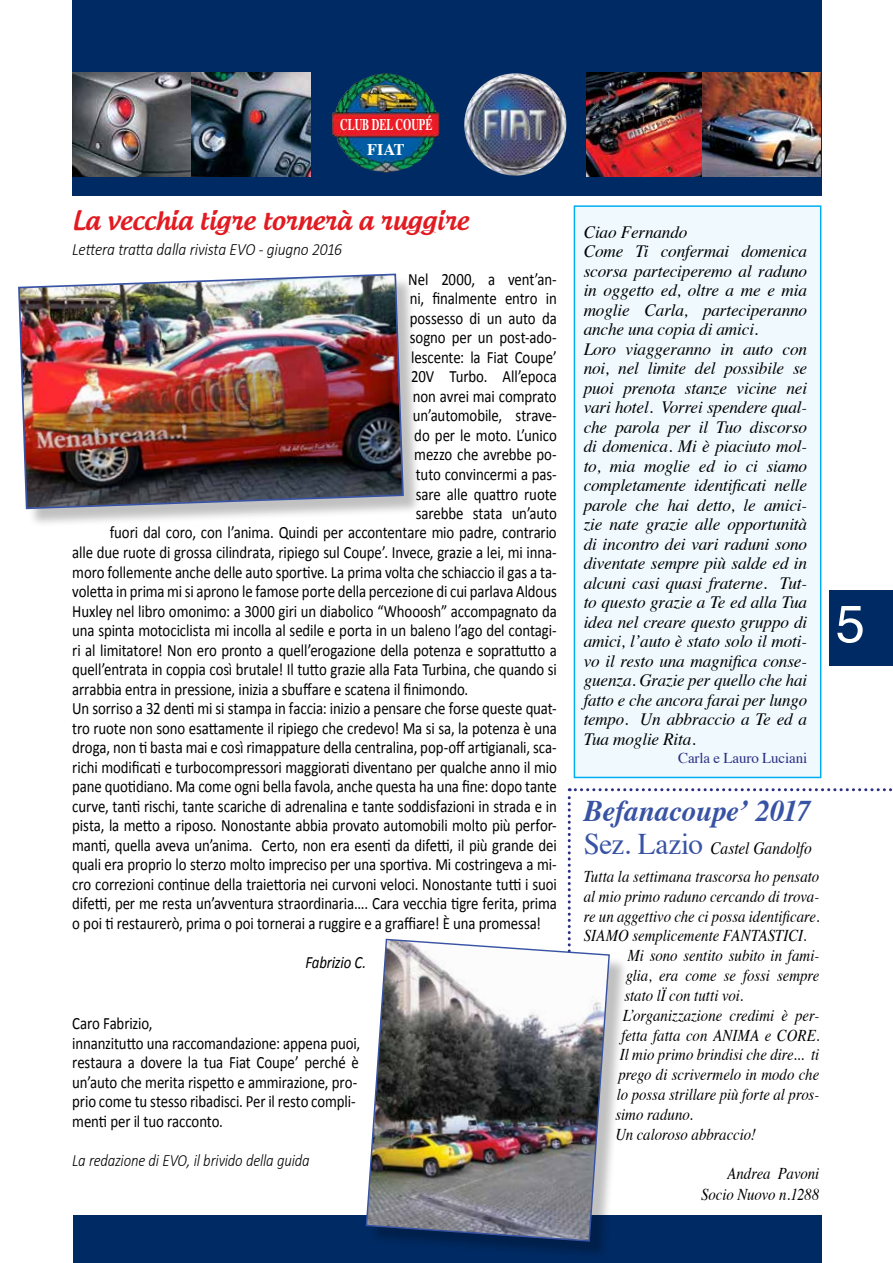
<style>
.page{position:relative;width:893px;height:1263px;background:#fff}
.page>*{position:absolute;margin:0;border:0;box-sizing:border-box;transform-origin:0 0}
.t1{font:52.5px "Helvetica";color:#fff}
.t2{font:italic 700 30px "Times";letter-spacing:-.015em;color:#3953a4}
.t3{font:500 25.5px "Androgyne";color:#e11b22}
.t4{font:17.25px/19.5px "Calibri";letter-spacing:-.01em;color:#000;scale:.86 1}
.t5{font:italic 17.25px/19.5px "Times";letter-spacing:-.01em;color:#000}
.t6{font:italic 300 17.25px "Calibri";letter-spacing:-.01em;color:#000;scale:.9 1}
.t7{font:italic 300 17.25px "Calibri";letter-spacing:-.01em;color:#000;scale:.86 1}
.t8{font:italic 17.25px "Times";letter-spacing:-.01em;color:#000;scale:.9 1}
.t9{font:italic 17.25px "Calibri";letter-spacing:-.01em;color:#000;scale:.86 1}
.t10{font:italic 16.5px/20.7px "Times";letter-spacing:-.005em;color:#000;text-align:right;scale:.9 1}
.t11{font:700 16.2px/25px "Times";color:#fff;text-align:center;scale:.65 1}
.t12{font:15px "Times";letter-spacing:-.01em;color:#2b2f82}
.s1{font-style:normal;font-size:30px;color:#3953a4}
</style>
<div class="page">
<div style="left:830px;top:590px;width:63px;height:76px;background:#002a63"></div>
<svg style="left:72px;top:0;width:749px;height:195px;background:#123465"></svg>
<div style="left:73px;top:1216px;width:748px;height:47px;background:#002a63"></div>
<img style="left:72px;top:72px;width:119px;height:104px">
<img style="left:191px;top:72px;width:119px;height:104px">
<img style="left:371px;top:73px;width:14px;height:3px">
<img style="left:496px;top:73px;width:19px;height:4px">
<img style="left:586px;top:72px;width:117px;height:104px">
<img style="left:703px;top:72px;width:118px;height:104px">
<div style="left:574px;top:206px;width:247px;height:571px;background:#eff9fe"></div>
<div style="left:574px;top:205px;width:247px;height:573px;border:2px solid #00aeef"></div>
<svg style="left:568px;top:788px;width:324px;height:150px"></svg>
<div style="left:21px;top:276px;width:401px;height:251px;background:#000;opacity:.25"></div>
<img style="left:18px;top:273px;width:387px;height:237px">
<div style="left:368px;top:941px;width:260px;height:319px;background:#000;opacity:.25"></div>
<img style="left:365px;top:938px;width:246px;height:304px">
<p class="t11" style="left:340px;top:110px;width:143px">CLUB DEL COUPé fiat</p>
<h3 class="t3" style="left:72px;top:204px;width:398px">La vecchia tigre tornerà a ruggire</h3>
<p class="t6" style="left:72px;top:239px;width:301px">Lettera tratta dalla rivista EVO - giugno 2016</p>
<p class="t4" style="left:408px;top:270px;width:174px">Nel 2000, a vent’an-</p>
<p class="t4" style="left:410px;top:289px;width:172px">ni, finalmente entro in</p>
<p class="t4" style="left:410px;top:309px;width:172px">possesso di un auto da</p>
<p class="t4" style="left:410px;top:328px;width:172px">sogno per un post-ado-</p>
<p class="t4" style="left:411px;top:348px;width:171px">lescente: la Fiat Coupe’</p>
<p class="t4" style="left:411px;top:367px;width:171px">20V Turbo. All’epoca</p>
<p class="t4" style="left:413px;top:387px;width:169px">non avrei mai comprato</p>
<p class="t4" style="left:413px;top:406px;width:169px">un’automobile, strave-</p>
<p class="t4" style="left:414px;top:426px;width:167px">do per le moto. L’unico</p>
<p class="t4" style="left:414px;top:445px;width:167px">mezzo che avrebbe po-</p>
<p class="t4" style="left:416px;top:465px;width:165px">tuto convincermi a pas-</p>
<p class="t4" style="left:416px;top:484px;width:165px">sare alle quattro ruote</p>
<p class="t4" style="left:416px;top:504px;width:165px">sarebbe stata un’auto</p>
<p class="t4" style="left:110px;top:523px;width:521px">fuori dal coro, con l’anima. Quindi per accontentare mio padre, contrario</p>
<p class="t4" style="left:72px;top:542px;width:565px">alle due ruote di grossa cilindrata, ripiego sul Coupe’. Invece, grazie a lei, mi inna-</p>
<p class="t4" style="left:72px;top:562px;width:565px">moro follemente anche delle auto sportive. La prima volta che schiaccio il gas a ta-</p>
<p class="t4" style="left:72px;top:582px;width:565px">voletta in prima mi si aprono le famose porte della percezione di cui parlava Aldous</p>
<p class="t4" style="left:72px;top:601px;width:565px">Huxley nel libro omonimo: a 3000 giri un diabolico “Whooosh” accompagnato da</p>
<p class="t4" style="left:72px;top:621px;width:565px">una spinta motociclista mi incolla al sedile e porta in un baleno l’ago del contagi-</p>
<p class="t4" style="left:72px;top:640px;width:565px">ri al limitatore! Non ero pronto a quell’erogazione della potenza e soprattutto a</p>
<p class="t4" style="left:72px;top:660px;width:565px">quell’entrata in coppia così brutale! Il tutto grazie alla Fata Turbina, che quando si</p>
<p class="t4" style="left:72px;top:679px;width:462px">arrabbia entra in pressione, inizia a sbuffare e scatena il finimondo.</p>
<p class="t4" style="left:72px;top:698px;width:565px">Un sorriso a 32 denti mi si stampa in faccia: inizio a pensare che forse queste quat-</p>
<p class="t4" style="left:72px;top:718px;width:565px">tro ruote non sono esattamente il ripiego che credevo! Ma si sa, la potenza è una</p>
<p class="t4" style="left:72px;top:738px;width:565px">droga, non ti basta mai e così rimappature della centralina, pop-off artigianali, sca-</p>
<p class="t4" style="left:72px;top:757px;width:565px">richi modificati e turbocompressori maggiorati diventano per qualche anno il mio</p>
<p class="t4" style="left:72px;top:777px;width:565px">pane quotidiano. Ma come ogni bella favola, anche questa ha una fine: dopo tante</p>
<p class="t4" style="left:72px;top:796px;width:565px">curve, tanti rischi, tante scariche di adrenalina e tante soddisfazioni in strada e in</p>
<p class="t4" style="left:72px;top:815px;width:565px">pista, la metto a riposo. Nonostante abbia provato automobili molto più perfor-</p>
<p class="t4" style="left:72px;top:835px;width:565px">manti, quella aveva un’anima. Certo, non era esenti da difetti, il più grande dei</p>
<p class="t4" style="left:72px;top:855px;width:565px">quali era proprio lo sterzo molto impreciso per una sportiva. Mi costringeva a mi-</p>
<p class="t4" style="left:72px;top:874px;width:565px">cro correzioni continue della traiettoria nei curvoni veloci. Nonostante tutti i suoi</p>
<p class="t4" style="left:72px;top:894px;width:565px">difetti, per me resta un’avventura straordinaria.... Cara vecchia tigre ferita, prima</p>
<p class="t4" style="left:72px;top:913px;width:547px">o poi ti restaurerò, prima o poi tornerai a ruggire e a graffiare! È una promessa!</p>
<p class="t9" style="left:305px;top:950px;width:72px">Fabrizio C.</p>
<p class="t4" style="left:72px;top:1014px;width:336px">Caro Fabrizio,<br>innanzitutto una raccomandazione: appena puoi, restaura a dovere la tua Fiat Coupe’ perché è un’auto che merita rispetto e ammirazione, pro&shy;prio come tu stesso ribadisci. Per il resto compli&shy;menti per il tuo racconto.</p>
<p class="t7" style="left:72px;top:1149px;width:278px">La redazione di EVO, il brivido della guida</p>
<p class="t5" style="left:584px;top:221px;width:225px">Ciao Fernando<br>Come Ti confermai domenica scorsa parteciperemo al raduno in oggetto ed, oltre a me e mia moglie Carla, parteciperanno anche una copia di amici.<br>Loro viaggeranno in auto con noi, nel limite del possibile se puoi prenota stanze vicine nei vari hotel. Vorrei spendere qual&shy;che parola per il Tuo discorso di domenica. Mi è piaciuto mol&shy;to, mia moglie ed io ci siamo completamente identificati nelle parole che hai detto, le amici&shy;zie nate grazie alle opportunità di incontro dei vari raduni sono diventate sempre più salde ed in alcuni casi quasi fraterne. Tut&shy;to questo grazie a Te ed alla Tua idea nel creare questo gruppo di amici, l’auto è stato solo il moti&shy;vo il resto una magnifica conse&shy;guenza. Grazie per quello che hai fatto e che ancora farai per lungo tempo. Un abbraccio a Te ed a<br>Tua moglie Rita.</p>
<p class="t12" style="left:678px;top:744px;width:131px">Carla e Lauro Luciani</p>
<h2 class="t2" style="left:584px;top:782px;width:229px">Befanacoupe’ 2017</h2>
<p class="t8" style="left:584px;top:833px;width:255px"><span class="s1">Sez. Lazio</span> Castel Gandolfo</p>
<p class="t10" style="left:584px;top:865px;width:263px">Tutta la settimana trascorsa ho pensato</p>
<p class="t10" style="left:584px;top:885px;width:263px">al mio primo raduno cercando di trova-</p>
<p class="t10" style="left:584px;top:905px;width:263px">re un aggettivo che ci possa identificare.</p>
<p class="t10" style="left:584px;top:924px;width:249px">SIAMO semplicemente FANTASTICI.</p>
<p class="t10" style="left:627px;top:944px;width:215px">Mi sono sentito subito in fami-</p>
<p class="t10" style="left:626px;top:964px;width:216px">glia, era come se fossi sempre</p>
<p class="t10" style="left:624px;top:984px;width:134px">stato lÏ con tutti voi.</p>
<p class="t10" style="left:623px;top:1004px;width:220px">L’organizzazione credimi è per-</p>
<p class="t10" style="left:621px;top:1023px;width:222px">fetta fatta con ANIMA e CORE.</p>
<p class="t10" style="left:620px;top:1043px;width:223px">Il mio primo brindisi che dire... ti</p>
<p class="t10" style="left:618px;top:1063px;width:225px">prego di scrivermelo in modo che</p>
<p class="t10" style="left:617px;top:1083px;width:226px">lo possa strillare più forte al pros-</p>
<p class="t10" style="left:615px;top:1103px;width:88px">simo raduno.</p>
<p class="t10" style="left:615px;top:1122px;width:158px">Un caloroso abbraccio!</p>
<p class="t10" style="left:701px;top:1162px;width:133px">Andrea Pavoni<br>Socio Nuovo n.1288</p>
<h1 class="t1" style="left:836px;top:583px;width:31px">5</h1>
</div>
